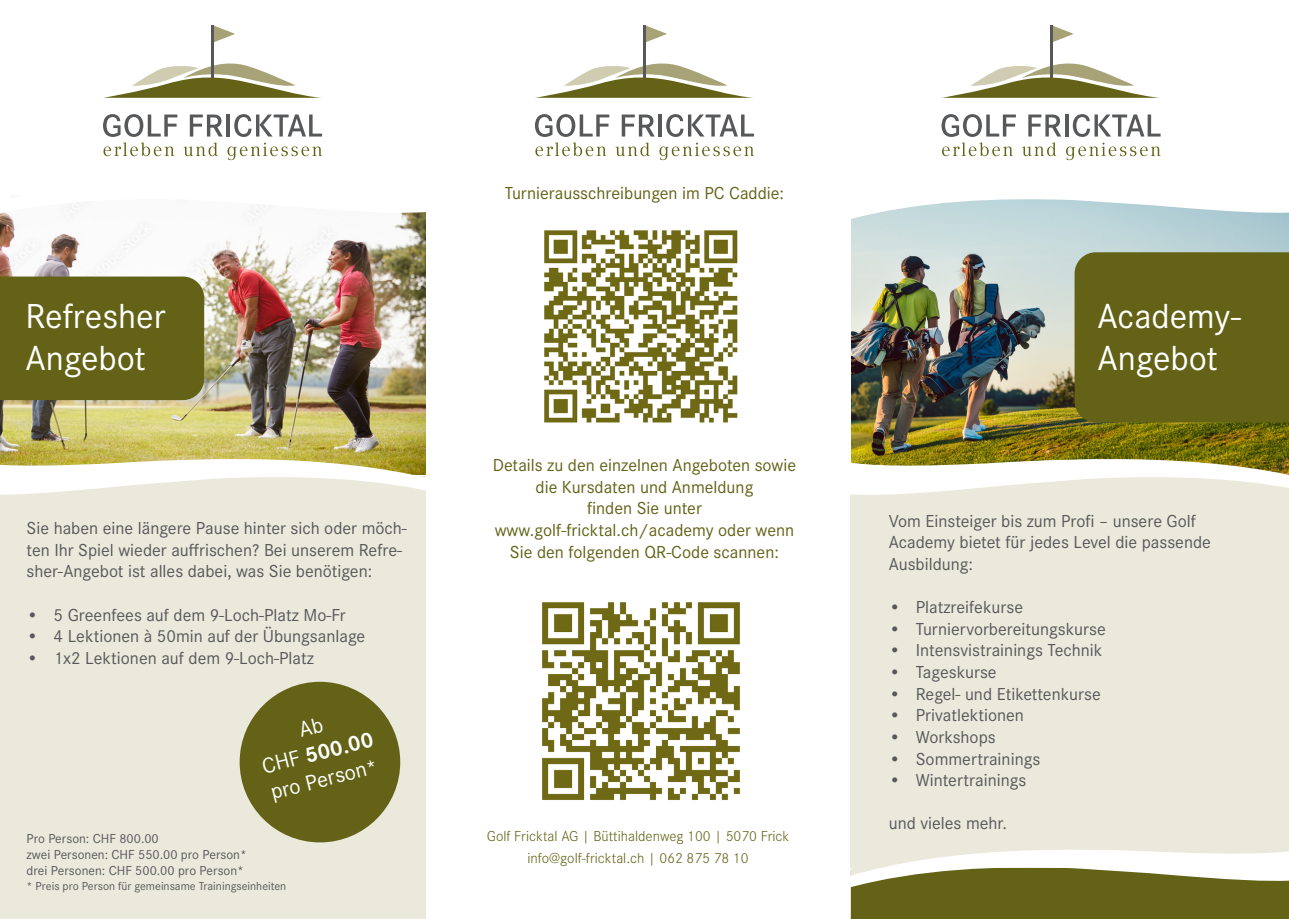
<style>
.page{position:relative;width:1289px;height:919px;background:#fff}
.page>*{position:absolute;margin:0;border:0;box-sizing:border-box;transform-origin:0 0}
.t1{font:36px/42px "Corporate S";color:#fff}
.t2{font:22.5px "Corporate S";color:#fff}
.t3{font:700 22.5px "Corporate S";color:#fff}
.t4{font:18px/21.6px "Corporate S";color:#57585a}
.t5{font:18px/21.6px "Corporate S";color:#636217;text-align:center}
.t6{font:300 15px "Corporate S";color:#636217}
.t7{font:13.5px "Corporate S";color:#57585a}
.t8{font:12px "Corporate S";color:#57585a}
.s1{font-weight:400}
</style>
<div class="page">
<img style="left:851px;top:222px;width:437px;height:232px">
<div style="left:1074px;top:252px;width:214px;height:170px;background:#636217"></div>
<svg style="left:1028px;top:114px;width:33px;height:22px"></svg>
<svg style="left:1065px;top:114px;width:3px;height:22px"></svg>
<svg style="left:1072px;top:114px;width:88px;height:23px"></svg>
<svg style="left:941px;top:114px;width:74px;height:42px"></svg>
<svg style="left:1022px;top:142px;width:34px;height:14px"></svg>
<svg style="left:1066px;top:143px;width:94px;height:17px"></svg>
<svg style="left:1052px;top:26px;width:21px;height:16px"></svg>
<hr style="left:1049px;top:26px;width:3px;height:55px;background:#57585a">
<svg style="left:942px;top:61px;width:218px;height:37px"></svg>
<img style="left:542px;top:602px;width:198px;height:198px">
<div style="left:850px;top:476px;width:438px;height:391px;background:#eae9dc"></div>
<svg style="left:850px;top:849px;width:438px;height:69px"></svg>
<svg style="left:851px;top:199px;width:437px;height:23px"></svg>
<svg style="left:850px;top:454px;width:438px;height:41px"></svg>
<svg style="left:621px;top:114px;width:33px;height:22px"></svg>
<hr style="left:658px;top:114px;width:4px;height:22px;background:#57585a">
<svg style="left:666px;top:114px;width:88px;height:23px"></svg>
<svg style="left:535px;top:114px;width:74px;height:42px"></svg>
<svg style="left:615px;top:142px;width:34px;height:14px"></svg>
<svg style="left:659px;top:143px;width:95px;height:17px"></svg>
<svg style="left:645px;top:26px;width:22px;height:16px"></svg>
<hr style="left:643px;top:26px;width:2px;height:55px;background:#57585a">
<svg style="left:535px;top:61px;width:218px;height:37px"></svg>
<img style="left:0;top:222px;width:426px;height:232px">
<div style="left:0;top:276px;width:204px;height:124px;background:#636217"></div>
<svg style="left:190px;top:114px;width:33px;height:22px"></svg>
<hr style="left:226px;top:114px;width:4px;height:22px;background:#57585a">
<svg style="left:234px;top:114px;width:88px;height:23px"></svg>
<svg style="left:103px;top:114px;width:74px;height:42px"></svg>
<svg style="left:183px;top:142px;width:35px;height:14px"></svg>
<svg style="left:227px;top:143px;width:95px;height:17px"></svg>
<svg style="left:214px;top:26px;width:21px;height:16px"></svg>
<hr style="left:211px;top:26px;width:3px;height:55px;background:#57585a">
<svg style="left:103px;top:63px;width:218px;height:35px"></svg>
<div style="left:0;top:476px;width:426px;height:391px;background:#eae9dc"></div>
<svg style="left:0;top:202px;width:426px;height:20px"></svg>
<svg style="left:0;top:454px;width:426px;height:41px"></svg>
<div style="left:0;top:838px;width:425px;height:80px;background:#eae9dc"></div>
<div style="left:240px;top:681px;width:160px;height:161px;background:#636217;border-radius:50%"></div>
<img style="left:544px;top:230px;width:194px;height:193px">
<p class="t1" style="left:26px;top:294px;width:141px">Refresher</p>
<p class="t1" style="left:26px;top:336px;width:122px">Angebot</p>
<p class="t4" style="left:27px;top:516px;width:381px">Sie haben eine längere Pause hinter sich oder möch&shy;ten Ihr Spiel wieder auffrischen? Bei unserem Refre&shy;sher-Angebot ist alles dabei, was Sie benötigen:</p>
<p class="t4" style="left:27px;top:603px;width:321px">• 5 Greenfees auf dem 9-Loch-Platz Mo-Fr</p>
<p class="t4" style="left:27px;top:624px;width:340px">• 4 Lektionen à 50min auf der Übungsanlage</p>
<p class="t4" style="left:27px;top:646px;width:289px">• 1x2 Lektionen auf dem 9-Loch-Platz</p>
<p class="t3" style="left:258px;top:751px;width:116px;rotate:-14deg"><span class="s1">CHF</span> 500.00</p>
<p class="t2" style="left:267px;top:777px;width:111px;rotate:-14deg">pro Person*</p>
<p class="t7" style="left:27px;top:829px;width:134px">Pro Person: CHF 800.00</p>
<p class="t7" style="left:27px;top:845px;width:222px">zwei Personen: CHF 550.00 pro Person*</p>
<p class="t7" style="left:27px;top:861px;width:219px">drei Personen: CHF 500.00 pro Person*</p>
<p class="t8" style="left:27px;top:877px;width:261px">* Preis pro Person für gemeinsame Trainingseinheiten</p>
<p class="t5" style="left:504px;top:182px;width:281px">Turnierausschreibungen im PC Caddie:</p>
<p class="t5" style="left:493px;top:453px;width:305px">Details zu den einzelnen Angeboten sowie die Kursdaten und Anmeldung</p>
<p class="t5" style="left:587px;top:497px;width:116px">finden Sie unter</p>
<p class="t5" style="left:495px;top:518px;width:301px">www.golf-fricktal.ch/academy oder wenn<br>Sie den folgenden QR-Code scannen:</p>
<p class="t6" style="left:487px;top:826px;width:304px">Golf Fricktal AG | Büttihaldenweg 100 | 5070 Frick</p>
<p class="t6" style="left:527px;top:847px;width:223px">info@golf-fricktal.ch | 062 875 78 10</p>
<p class="t1" style="left:1097px;top:294px;width:145px">Academy-<br>Angebot</p>
<p class="t4" style="left:888px;top:509px;width:309px">Vom Einsteiger bis zum Profi – unsere Golf</p>
<p class="t4" style="left:888px;top:531px;width:324px">Academy bietet für jedes Level die passende<br>Ausbildung:</p>
<p class="t4" style="left:888px;top:595px;width:136px">• Platzreifekurse</p>
<p class="t4" style="left:888px;top:617px;width:219px">• Turniervorbereitungskurse</p>
<p class="t4" style="left:888px;top:639px;width:215px">• Intensvistrainings Technik</p>
<p class="t4" style="left:888px;top:660px;width:109px">• Tageskurse</p>
<p class="t4" style="left:888px;top:682px;width:214px">• Regel- und Etikettenkurse</p>
<p class="t4" style="left:888px;top:703px;width:137px">• Privatlektionen</p>
<p class="t4" style="left:888px;top:725px;width:108px">• Workshops</p>
<p class="t4" style="left:888px;top:747px;width:153px">• Sommertrainings</p>
<p class="t4" style="left:888px;top:768px;width:139px">• Wintertrainings</p>
<p class="t4" style="left:888px;top:811px;width:120px">und vieles mehr.</p>
</div>
